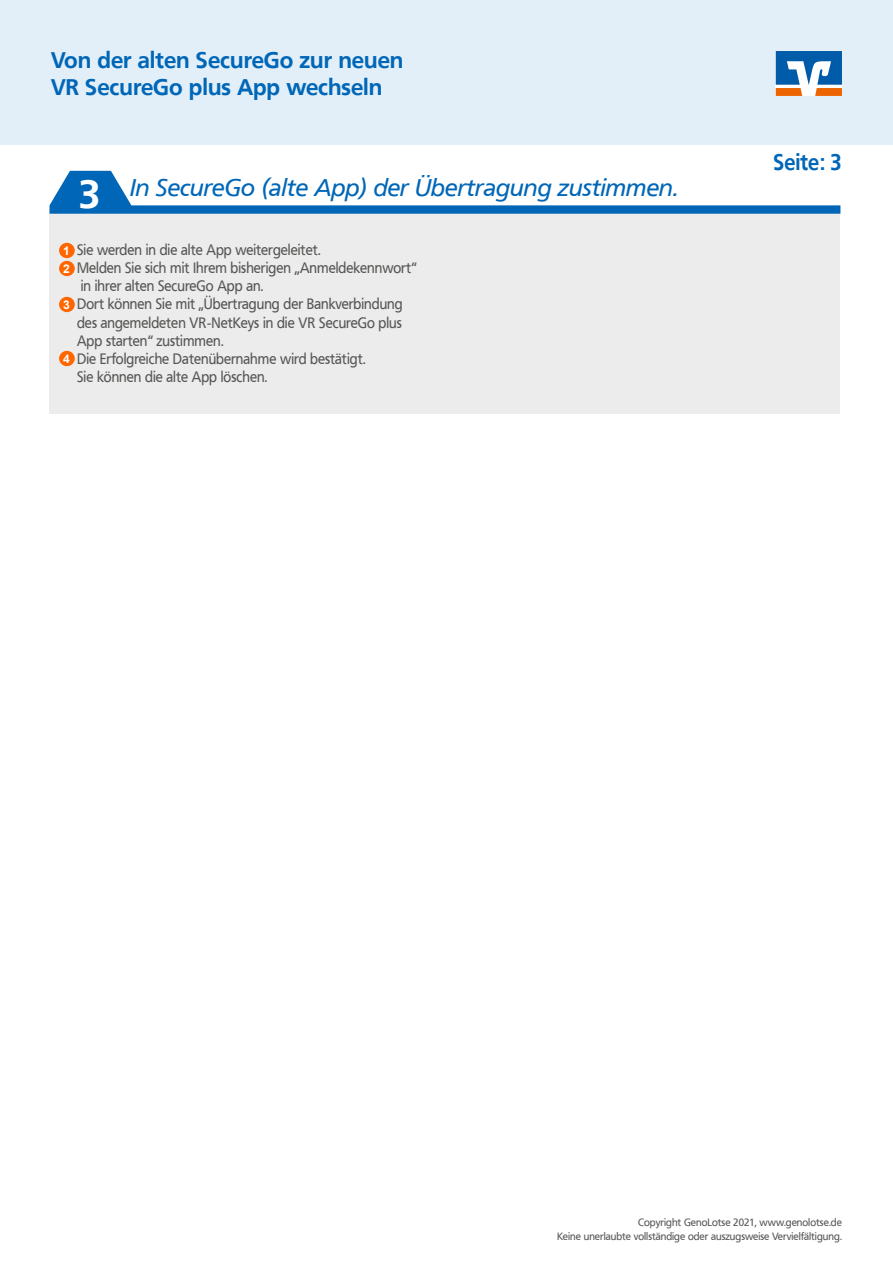
<style>
.page{position:relative;width:893px;height:1263px;background:#fff}
.page>*{position:absolute;margin:0;border:0;box-sizing:border-box;transform-origin:0 0}
.t1{font:700 39.3px "Frutiger VR";color:#fff}
.t2{font:italic 24px "Frutiger VR";color:#0066b7}
.t3{font:700 22.5px/27px "Frutiger VR";color:#0066b7}
.t4{font:700 22.5px "Frutiger VR";color:#0066b7;scale:.9 1}
.t5{font:15px "Frutiger VR";color:#565655;scale:.9 1}
.t6{font:10.5px/13.5px "Frutiger VR";color:#565655;text-align:right;scale:.95 1}
.s1{font-family:"Arial";font-weight:700;font-size:12px;color:#fff}
</style>
<div class="page">
<div style="left:0;top:0;width:893px;height:145px;background:#e2eff8"></div>
<svg style="left:776px;top:51px;width:66px;height:45px;background:#6e8eac"></svg>
<div style="left:50px;top:209px;width:790px;height:205px;background:#ececec"></div>
<svg style="left:50px;top:171px;width:790px;height:43px"></svg>
<div style="left:59px;top:243px;width:16px;height:15px;background:#f60;border-radius:50%"></div>
<div style="left:59px;top:261px;width:16px;height:15px;background:#f60;border-radius:50%"></div>
<div style="left:59px;top:297px;width:16px;height:15px;background:#f60;border-radius:50%"></div>
<div style="left:59px;top:351px;width:16px;height:15px;background:#f60;border-radius:50%"></div>
<h3 class="t3" style="left:51px;top:47px;width:354px">Von der alten SecureGo zur neuen<br>VR SecureGo plus App wechseln</h3>
<h2 class="t2" style="left:130px;top:173px;width:549px">In SecureGo (alte App) der Übertragung zustimmen.</h2>
<h1 class="t1" style="left:79px;top:170px;width:24px">3</h1>
<p class="t5" style="left:63px;top:241px;width:287px"><span class="s1">1</span> Sie werden in die alte App weitergeleitet.</p>
<p class="t5" style="left:63px;top:259px;width:394px"><span class="s1">2</span> Melden Sie sich mit Ihrem bisherigen „Anmeldekennwort“</p>
<p class="t5" style="left:81px;top:277px;width:205px">in ihrer alten SecureGo App an.</p>
<p class="t5" style="left:63px;top:295px;width:379px"><span class="s1">3</span> Dort können Sie mit „Übertragung der Bankverbindung</p>
<p class="t5" style="left:77px;top:313px;width:362px">des angemeldeten VR-NetKeys in die VR SecureGo plus</p>
<p class="t5" style="left:77px;top:331px;width:164px">App starten“ zustimmen.</p>
<p class="t5" style="left:63px;top:349px;width:337px"><span class="s1">4</span> Die Erfolgreiche Datenübernahme wird bestätigt.</p>
<p class="t5" style="left:77px;top:367px;width:213px">Sie können die alte App löschen.</p>
<h3 class="t4" style="left:774px;top:149px;width:77px">Seite: 3</h3>
<p class="t6" style="left:557px;top:1216px;width:301px">Copyright GenoLotse 2021, www.genolotse.de<br>Keine unerlaubte vollständige oder auszugsweise Vervielfältigung.</p>
</div>
